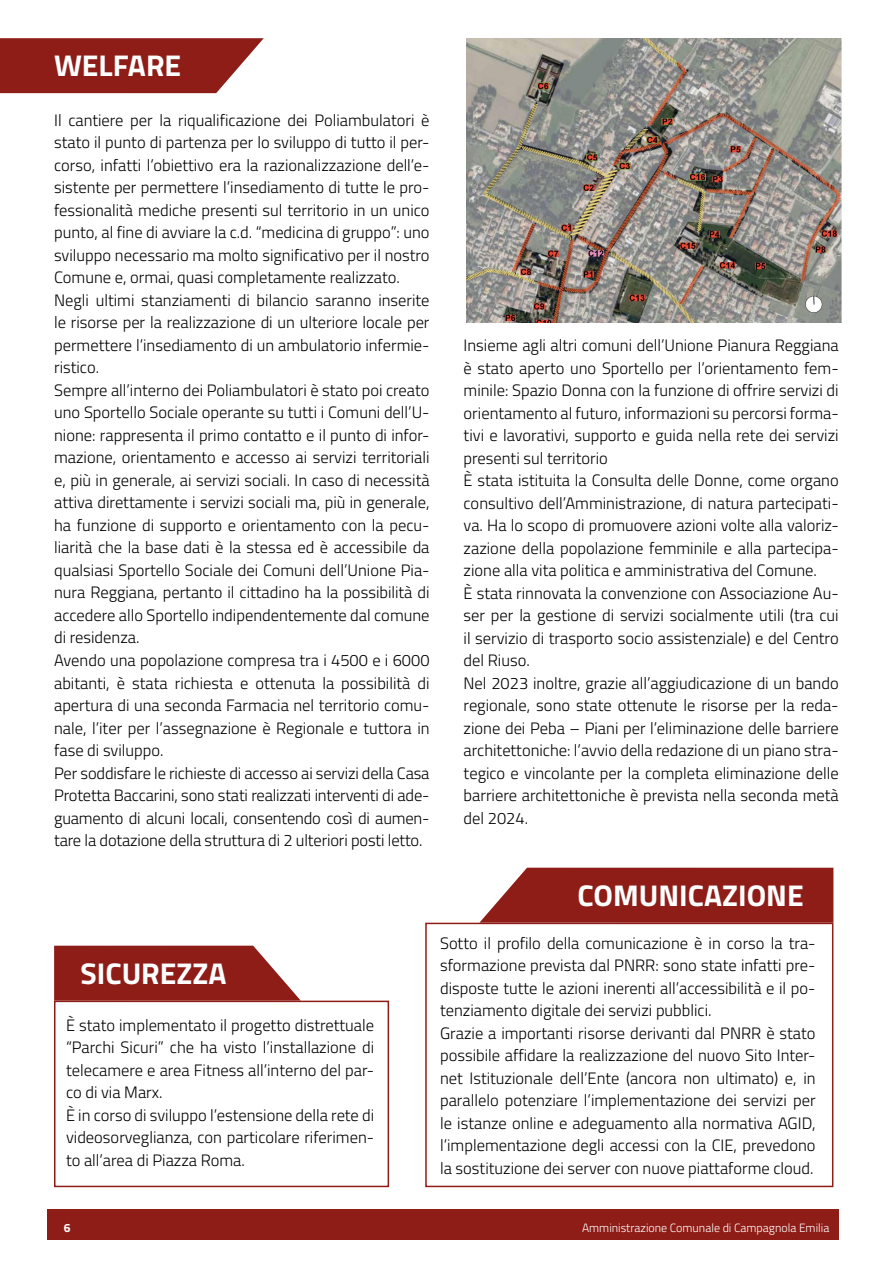
<style>
.page{position:relative;width:893px;height:1263px;background:#fff}
.page>*{position:absolute;margin:0;border:0;box-sizing:border-box;transform-origin:0 0}
.t1{font:700 30px "Titillium Web";color:#fff}
.t2{font:300 16.5px/22.5px "Titillium Web";color:#000}
.t3{font:300 12px "Titillium Web";color:#fff}
.t4{font:700 12px "Titillium Web";color:#fff}
</style>
<div class="page">
<div style="left:48px;top:1209px;width:791px;height:30px;background:#8e1d17"></div>
<svg style="left:479px;top:868px;width:354px;height:55px;background:#962d27"></svg>
<svg style="left:54px;top:946px;width:247px;height:55px;background:#99332e"></svg>
<svg style="left:0;top:38px;width:264px;height:55px;background:#98312b"></svg>
<img style="left:466px;top:38px;width:376px;height:284px">
<div style="left:425px;top:923px;width:408px;height:264px;border:2px solid #8e1d17"></div>
<div style="left:54px;top:1001px;width:335px;height:186px;border:2px solid #8e1d17"></div>
<h1 class="t1" style="left:54px;top:43px;width:129px">WELFARE</h1>
<p class="t2" style="left:54px;top:108px;width:377px">Il cantiere per la riqualificazione dei Poliambulatori è stato il punto di partenza per lo sviluppo di tutto il per&shy;corso, infatti l’obiettivo era la razionalizzazione dell’e&shy;sistente per permettere l’insediamento di tutte le pro&shy;fessionalità mediche presenti sul territorio in un unico punto, al fine di avviare la c.d. “medicina di gruppo”: uno sviluppo necessario ma molto significativo per il nostro Comune e, ormai, quasi completamente realizzato.<br>Negli ultimi stanziamenti di bilancio saranno inserite le risorse per la realizzazione di un ulteriore locale per permettere l’insediamento di un ambulatorio infermie&shy;ristico.<br>Sempre all’interno dei Poliambulatori è stato poi creato uno Sportello Sociale operante su tutti i Comuni dell’U&shy;nione: rappresenta il primo contatto e il punto di infor&shy;mazione, orientamento e accesso ai servizi territoriali e, più in generale, ai servizi sociali. In caso di necessità attiva direttamente i servizi sociali ma, più in generale, ha funzione di supporto e orientamento con la pecu&shy;liarità che la base dati è la stessa ed è accessibile da qualsiasi Sportello Sociale dei Comuni dell’Unione Pia&shy;nura Reggiana, pertanto il cittadino ha la possibilità di accedere allo Sportello indipendentemente dal comune di residenza.<br>Avendo una popolazione compresa tra i 4500 e i 6000 abitanti, è stata richiesta e ottenuta la possibilità di apertura di una seconda Farmacia nel territorio comu&shy;nale, l’iter per l’assegnazione è Regionale e tuttora in fase di sviluppo.<br>Per soddisfare le richieste di accesso ai servizi della Casa Protetta Baccarini, sono stati realizzati interventi di ade&shy;guamento di alcuni locali, consentendo così di aumen&shy;tare la dotazione della struttura di 2 ulteriori posti letto.</p>
<p class="t2" style="left:464px;top:333px;width:377px">Insieme agli altri comuni dell’Unione Pianura Reggiana è stato aperto uno Sportello per l’orientamento fem&shy;minile: Spazio Donna con la funzione di offrire servizi di orientamento al futuro, informazioni su percorsi forma&shy;tivi e lavorativi, supporto e guida nella rete dei servizi presenti sul territorio<br>È stata istituita la Consulta delle Donne, come organo consultivo dell’Amministrazione, di natura partecipati&shy;va. Ha lo scopo di promuovere azioni volte alla valoriz&shy;zazione della popolazione femminile e alla partecipa&shy;zione alla vita politica e amministrativa del Comune.<br>È stata rinnovata la convenzione con Associazione Au&shy;ser per la gestione di servizi socialmente utili (tra cui il servizio di trasporto socio assistenziale) e del Centro del Riuso.<br>Nel 2023 inoltre, grazie all’aggiudicazione di un bando regionale, sono state ottenute le risorse per la reda&shy;zione dei Peba – Piani per l’eliminazione delle barriere architettoniche: l’avvio della redazione di un piano stra&shy;tegico e vincolante per la completa eliminazione delle barriere architettoniche è prevista nella seconda metà del 2024.</p>
<h1 class="t1" style="left:80px;top:950px;width:148px">SICUREZZA</h1>
<p class="t2" style="left:66px;top:1013px;width:310px">È stato implementato il progetto distrettuale “Parchi Sicuri” che ha visto l’installazione di telecamere e area Fitness all’interno del par&shy;co di via Marx.<br>È in corso di sviluppo l’estensione della rete di videosorveglianza, con particolare riferimen&shy;to all’area di Piazza Roma.</p>
<h1 class="t1" style="left:577px;top:872px;width:228px">COMUNICAZIONE</h1>
<p class="t2" style="left:440px;top:931px;width:377px">Sotto il profilo della comunicazione è in corso la tra&shy;sformazione prevista dal PNRR: sono state infatti pre&shy;disposte tutte le azioni inerenti all’accessibilità e il po&shy;tenziamento digitale dei servizi pubblici.<br>Grazie a importanti risorse derivanti dal PNRR è stato possibile affidare la realizzazione del nuovo Sito Inter&shy;net Istituzionale dell’Ente (ancora non ultimato) e, in parallelo potenziare l’implementazione dei servizi per le istanze online e adeguamento alla normativa AGID, l’implementazione degli accessi con la CIE, prevedono la sostituzione dei server con nuove piattaforme cloud.</p>
<p class="t4" style="left:64px;top:1219px;width:8px">6</p>
<p class="t3" style="left:582px;top:1219px;width:249px">Amministrazione Comunale di Campagnola Emilia</p>
</div>
